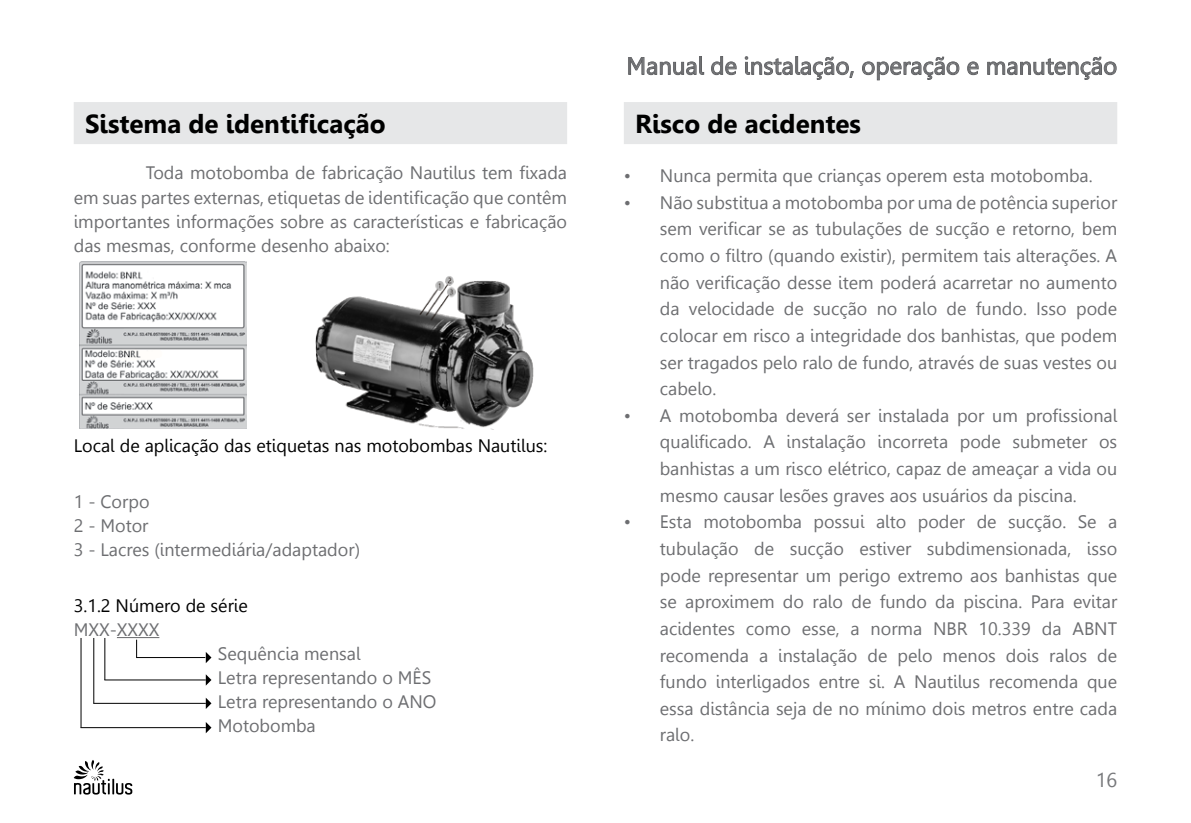
<style>
.page{position:relative;width:1191px;height:823px;background:#fff}
.page>*{position:absolute;margin:0;border:0;box-sizing:border-box;transform-origin:0 0}
.t1{font:700 26px "Leelawadee";color:#000}
.t2{font:24px "Leelawadee";color:#6d6e71}
.t3{font:20px "Leelawadee";color:#77787b}
.t4{font:18px/26.6px "Leelawadee";color:#6d6e71;text-align:justify}
.t5{font:18px "Leelawadee";color:#000}
</style>
<div class="page">
<svg style="left:628px;top:56px;width:76px;height:19px"></svg>
<svg style="left:711px;top:56px;width:25px;height:19px"></svg>
<svg style="left:745px;top:56px;width:108px;height:24px"></svg>
<svg style="left:862px;top:57px;width:97px;height:23px"></svg>
<svg style="left:967px;top:62px;width:11px;height:13px"></svg>
<svg style="left:987px;top:57px;width:129px;height:23px"></svg>
<svg style="left:74px;top:760px;width:58px;height:34px"></svg>
<div style="left:74px;top:102px;width:493px;height:42px;background:#e6e7e8"></div>
<hr style="left:117px;top:636px;width:42px;height:1px;background:#6d6e71">
<div style="left:624px;top:102px;width:493px;height:42px;background:#e6e7e8"></div>
<svg style="left:206px;top:652px;width:5px;height:10px"></svg>
<svg style="left:206px;top:674px;width:5px;height:11px"></svg>
<svg style="left:206px;top:698px;width:5px;height:10px"></svg>
<svg style="left:206px;top:722px;width:5px;height:10px"></svg>
<svg style="left:136px;top:639px;width:1px;height:17px"></svg>
<hr style="left:136px;top:656px;width:69px;height:1px;background:#000">
<hr style="left:104px;top:679px;width:102px;height:1px;background:#000">
<hr style="left:93px;top:702px;width:113px;height:1px;background:#000">
<hr style="left:81px;top:726px;width:125px;height:1px;background:#000">
<hr style="left:81px;top:637px;width:1px;height:90px;background:#000">
<hr style="left:93px;top:637px;width:1px;height:66px;background:#000">
<hr style="left:104px;top:637px;width:1px;height:42px;background:#000">
<img style="left:79px;top:261px;width:168px;height:167px">
<img style="left:315px;top:276px;width:219px;height:153px">
<h1 class="t1" style="left:85px;top:108px;width:302px">Sistema de identificação</h1>
<p class="t4" style="left:74px;top:161px;width:495px;line-height:24px;text-indent:72px">Toda motobomba de fabricação Nautilus tem fixada em suas partes externas, etiquetas de identificação que contêm importantes informações sobre as características e fabricação das mesmas, conforme desenho abaixo:</p>
<p class="t5" style="left:74px;top:435px;width:475px">Local de aplicação das etiquetas nas motobombas Nautilus:</p>
<p class="t4" style="left:74px;top:489px;width:288px;line-height:24px;text-align:left">1 - Corpo<br>2 - Motor<br>3 - Lacres (intermediária/adaptador)</p>
<p class="t5" style="left:74px;top:595px;width:176px">3.1.2 Número de série</p>
<p class="t4" style="left:74px;top:616px;width:87px">MXX-XXXX</p>
<p class="t4" style="left:218px;top:641px;width:220px;line-height:24px;text-align:left">Sequência mensal<br>Letra representando o MÊS<br>Letra representando o ANO<br>Motobomba</p>
<h2 class="t2" style="left:626px;top:52px;width:492px">Manual de instalação, operação e manutenção</h2>
<h1 class="t1" style="left:635px;top:108px;width:227px">Risco de acidentes</h1>
<p class="t4" style="left:624px;top:162px;width:470px">• Nunca permita que crianças operem esta motobomba.</p>
<p class="t4" style="left:660px;top:189px;width:459px;text-indent:-36px">• Não substitua a motobomba por uma de potência superior sem verificar se as tubulações de sucção e retorno, bem como o filtro (quando existir), permitem tais alterações. A não verificação desse item poderá acarretar no aumento da velocidade de sucção no ralo de fundo. Isso pode colocar em risco a integridade dos banhistas, que podem ser tragados pelo ralo de fundo, através de suas vestes ou cabelo.</p>
<p class="t4" style="left:660px;top:402px;width:459px;text-indent:-36px">• A motobomba deverá ser instalada por um profissional qualificado. A instalação incorreta pode submeter os banhistas a um risco elétrico, capaz de ameaçar a vida ou mesmo causar lesões graves aos usuários da piscina.</p>
<p class="t4" style="left:660px;top:508px;width:459px;text-indent:-36px">• Esta motobomba possui alto poder de sucção. Se a tubulação de sucção estiver subdimensionada, isso pode representar um perigo extremo aos banhistas que se aproximem do ralo de fundo da piscina. Para evitar acidentes como esse, a norma NBR 10.339 da ABNT recomenda a instalação de pelo menos dois ralos de fundo interligados entre si. A Nautilus recomenda que essa distância seja de no mínimo dois metros entre cada ralo.</p>
<p class="t3" style="left:1095px;top:767px;width:23px">16</p>
</div>
